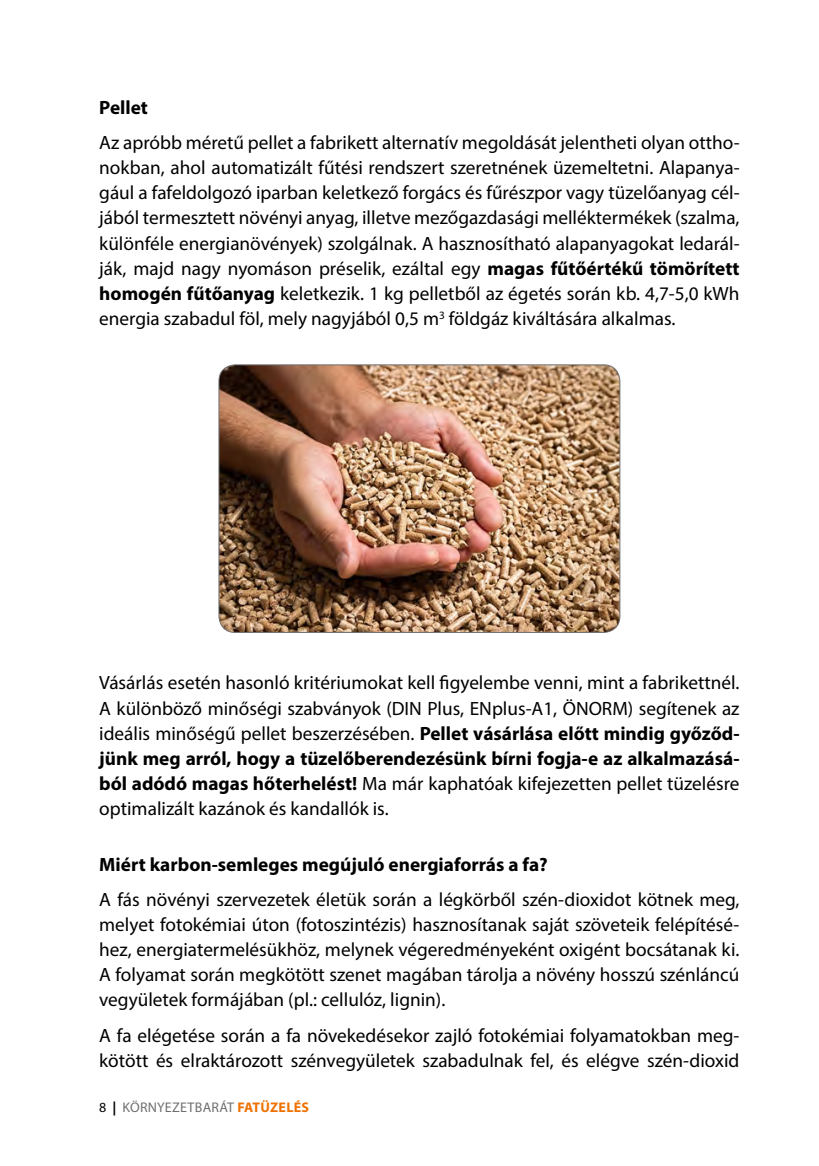
<style>
.page{position:relative;width:819px;height:1166px;background:#fff}
.page>*{position:absolute;margin:0;border:0;box-sizing:border-box;transform-origin:0 0}
.t1{font:19.25px/25.2px "Myriad Pro";color:#000;text-align:justify}
.t2{font:700 19.25px "Myriad Pro";color:#000}
.t3{font:14px "Myriad Pro";letter-spacing:.02em;color:#706f6f}
.s1{font-weight:700}
.s2{color:#000}
.s3{font-weight:700;color:#000}
.s4{font-weight:700;color:#ee7203}
</style>
<div class="page">
<img style="left:219px;top:365px;width:401px;height:267px">
<div style="left:219px;top:365px;width:401px;height:267px;border:1px solid #706f6f;border-radius:16px"></div>
<p class="t2" style="left:99px;top:95px;width:50px">Pellet</p>
<p class="t1" style="left:99px;top:129px;width:641px">Az apróbb méretű pellet a fabrikett alternatív megoldását jelentheti olyan ottho&shy;nokban, ahol automatizált fűtési rendszert szeretnének üzemeltetni. Alapanya&shy;gául a fafeldolgozó iparban keletkező forgács és fűrészpor vagy tüzelőanyag cél&shy;jából termesztett növényi anyag, illetve mezőgazdasági melléktermékek (szalma, különféle energianövények) szolgálnak. A hasznosítható alapanyagokat ledarál&shy;ják, majd nagy nyomáson préselik, ezáltal egy <span class="s1">magas fűtőértékű tömörített homogén fűtőanyag</span> keletkezik. 1 kg pelletből az égetés során kb. 4,7-5,0 kWh energia szabadul föl, mely nagyjából 0,5 m<sup>3</sup> földgáz kiváltására alkalmas.</p>
<p class="t1" style="left:99px;top:670px;width:641px">Vásárlás esetén hasonló kritériumokat kell figyelembe venni, mint a fabrikettnél.<br>A különböző minőségi szabványok (DIN Plus, ENplus-A1, ÖNORM) segítenek az ideális minőségű pellet beszerzésében. <span class="s1">Pellet vásárlása előtt mindig győződ&shy;jünk meg arról, hogy a tüzelőberendezésünk bírni fogja-e az alkalmazásá&shy;ból adódó magas hőterhelést!</span> Ma már kaphatóak kifejezetten pellet tüzelésre optimalizált kazánok és kandallók is.</p>
<p class="t2" style="left:99px;top:851px;width:450px">Miért karbon-semleges megújuló energiaforrás a fa?</p>
<p class="t1" style="left:99px;top:886px;width:641px">A fás növényi szervezetek életük során a légkörből szén-dioxidot kötnek meg, melyet fotokémiai úton (fotoszintézis) hasznosítanak saját szöveteik felépítésé&shy;hez, energiatermelésükhöz, melynek végeredményeként oxigént bocsátanak ki.<br>A folyamat során megkötött szenet magában tárolja a növény hosszú szénláncú vegyületek formájában (pl.: cellulóz, lignin).</p>
<p class="t1" style="left:99px;top:1022px;width:641px">A fa elégetése során a fa növekedésekor zajló fotokémiai folyamatokban meg&shy;kötött és elraktározott szénvegyületek szabadulnak fel, és elégve szén-dioxid</p>
<p class="t3" style="left:99px;top:1098px;width:211px"><span class="s2">8</span> <span class="s3">|</span> KÖRNYEZETBARÁT <span class="s4">FATÜZELÉS</span></p>
</div>
